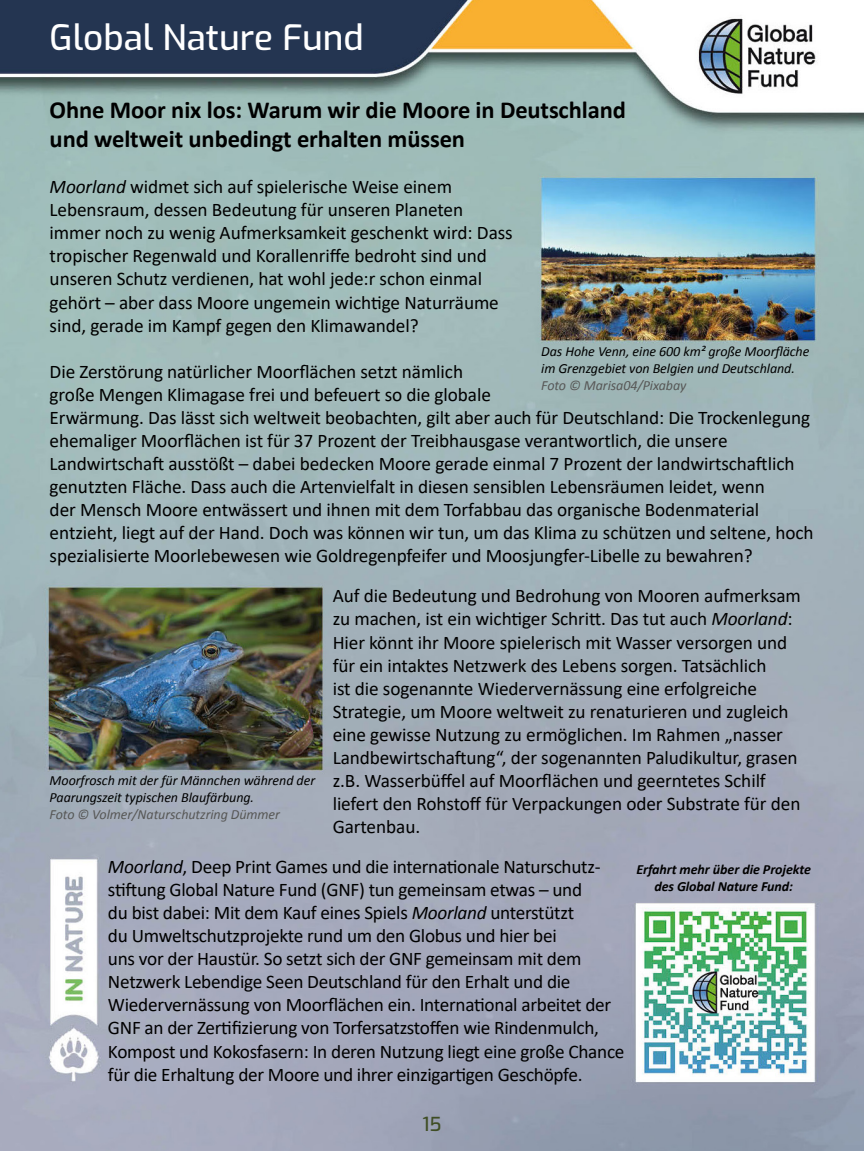
<style>
.page{position:relative;width:864px;height:1151px;background:#fff}
.page>*{position:absolute;margin:0;border:0;box-sizing:border-box;transform-origin:0 0}
.t1{font:100 35px "Exo";color:#fff}
.t2{font:700 24.5px/29.4px "Calibri";letter-spacing:-.005em;color:#000}
.t3{font:19.25px/23.1px "Calibri";letter-spacing:-.005em;color:#000}
.t4{font:100 19.25px "Exo";color:#3f4d24}
.t5{font:italic 14px/16.8px "Calibri";letter-spacing:-.005em;color:#000}
.t6{font:italic 14px "Calibri";letter-spacing:-.005em;color:#575756}
.t7{font:italic 700 14px/16.8px "Calibri";letter-spacing:-.005em;color:#000;text-align:center}
.s1{font-style:italic}
</style>
<div class="page">
<img style="left:0;top:0;width:863px;height:1151px">
<h1 class="t1" style="left:50px;top:12px;width:315px">Global Nature Fund</h1>
<p class="t2" style="left:50px;top:95px;width:577px">Ohne Moor nix los: Warum wir die Moore in Deutschland und weltweit unbedingt erhalten müssen</p>
<p class="t3" style="left:50px;top:175px;width:464px"><span class="s1">Moorland</span> widmet sich auf spielerische Weise einem Lebensraum, dessen Bedeutung für unseren Planeten immer noch zu wenig Aufmerksamkeit geschenkt wird: Dass tropischer Regenwald und Korallenriffe bedroht sind und unseren Schutz verdienen, hat wohl jede:r schon einmal gehört – aber dass Moore ungemein wichtige Naturräume sind, gerade im Kampf gegen den Klimawandel?</p>
<p class="t3" style="left:50px;top:359px;width:765px">Die Zerstörung natürlicher Moorflächen setzt nämlich<br>große Mengen Klimagase frei und befeuert so die globale<br>Erwärmung. Das lässt sich weltweit beobachten, gilt aber auch für Deutschland: Die Trockenlegung ehemaliger Moorflächen ist für 37 Prozent der Treibhausgase verantwortlich, die unsere Landwirtschaft ausstößt – dabei bedecken Moore gerade einmal 7 Prozent der landwirtschaftlich genutzten Fläche. Dass auch die Artenvielfalt in diesen sensiblen Lebensräumen leidet, wenn<br>der Mensch Moore entwässert und ihnen mit dem Torfabbau das organische Bodenmaterial entzieht, liegt auf der Hand. Doch was können wir tun, um das Klima zu schützen und seltene, hoch spezialisierte Moorlebewesen wie Goldregenpfeifer und Moosjungfer-Libelle zu bewahren?</p>
<p class="t5" style="left:541px;top:343px;width:269px">Das Hohe Venn, eine 600 km² große Moorfläche im Grenzgebiet von Belgien und Deutschland.</p>
<p class="t6" style="left:541px;top:376px;width:147px">Foto © Marisa04/Pixabay</p>
<p class="t3" style="left:332px;top:584px;width:469px">Auf die Bedeutung und Bedrohung von Mooren aufmerksam zu machen, ist ein wichtiger Schritt. Das tut auch <span class="s1">Moorland</span>:<br>Hier könnt ihr Moore spielerisch mit Wasser versorgen und für ein intaktes Netzwerk des Lebens sorgen. Tatsächlich<br>ist die sogenannte Wiedervernässung eine erfolgreiche Strategie, um Moore weltweit zu renaturieren und zugleich eine gewisse Nutzung zu ermöglichen. Im Rahmen „nasser Landbewirtschaftung“, der sogenannten Paludikultur, grasen z.B. Wasserbüffel auf Moorflächen und geerntetes Schilf liefert den Rohstoff für Verpackungen oder Substrate für den Gartenbau.</p>
<p class="t3" style="left:108px;top:854px;width:518px"><span class="s1">Moorland</span>, Deep Print Games und die internationale Naturschutz&shy;stiftung Global Nature Fund (GNF) tun gemeinsam etwas – und<br>du bist dabei: Mit dem Kauf eines Spiels <span class="s1">Moorland</span> unterstützt<br>du Umweltschutzprojekte rund um den Globus und hier bei<br>uns vor der Haustür. So setzt sich der GNF gemeinsam mit dem Netzwerk Lebendige Seen Deutschland für den Erhalt und die Wiedervernässung von Moorflächen ein. International arbeitet der GNF an der Zertifizierung von Torfersatzstoffen wie Rindenmulch, Kompost und Kokosfasern: In deren Nutzung liegt eine große Chance für die Erhaltung der Moore und ihrer einzigartigen Geschöpfe.</p>
<p class="t5" style="left:50px;top:772px;width:267px">Moorfrosch mit der für Männchen während der<br>Paarungszeit typischen Blaufärbung.</p>
<p class="t6" style="left:50px;top:805px;width:232px">Foto © Volmer/Naturschutzring Dümmer</p>
<p class="t7" style="left:636px;top:861px;width:176px">Erfahrt mehr über die Projekte des Global Nature Fund:</p>
<p class="t4" style="left:422px;top:1110px;width:21px">15</p>
</div>
